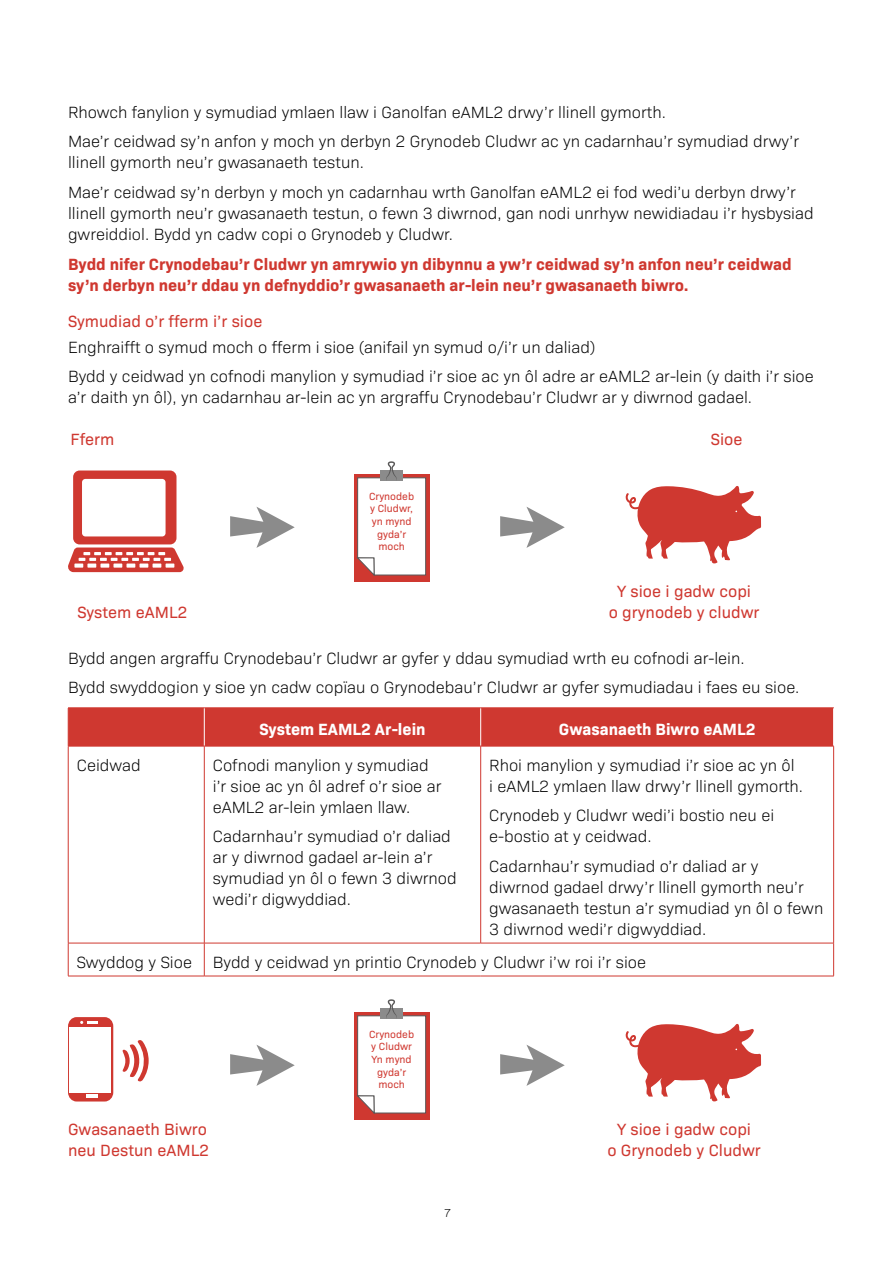
<style>
.page{position:relative;width:893px;height:1263px;background:#fff}
.page>*{position:absolute;margin:0;border:0;box-sizing:border-box;transform-origin:0 0}
.Body_Text{font:300 16.5px/21px "Bio Sans";color:#000}
.Body_Text-2{font:700 16.5px/21px "Bio Sans";color:#cf3830}
.Body_Text_Centred{font:16.5px/21px "Bio Sans";color:#cf3830;text-align:center}
.Table_Heading_Centre{font:700 16.5px "Bio Sans";color:#fff}
.Body_Text-3{font:16.5px/21px "Bio Sans";color:#cf3830}
.H3_Sub_Heading{font:16.5px "Bio Sans";color:#cf3830}
.t1{font:300 11.7px "Bio Sans";color:#000}
.icon_text{font:10.5px/12.6px "Bio Sans";color:#cf3830;text-align:center}
</style>
<div class="page">
<div style="left:69px;top:708px;width:764px;height:38px;background:#cf3830"></div>
<hr style="left:204px;top:708px;width:1px;height:38px;background:#fff">
<hr style="left:480px;top:708px;width:1px;height:38px;background:#fff">
<hr style="left:68px;top:708px;width:1px;height:38px;background:#cf3830">
<hr style="left:68px;top:707px;width:136px;height:1px;background:#cf3830">
<hr style="left:68px;top:746px;width:136px;height:1px;background:#cf3830">
<hr style="left:204px;top:707px;width:277px;height:1px;background:#cf3830">
<hr style="left:481px;top:707px;width:353px;height:1px;background:#cf3830">
<hr style="left:204px;top:746px;width:277px;height:1px;background:#cf3830">
<hr style="left:481px;top:746px;width:353px;height:1px;background:#cf3830">
<hr style="left:68px;top:746px;width:1px;height:197px;background:#cf3830">
<hr style="left:68px;top:943px;width:1px;height:33px;background:#cf3830">
<hr style="left:204px;top:746px;width:1px;height:197px;background:#cf3830">
<hr style="left:480px;top:746px;width:1px;height:197px;background:#cf3830">
<hr style="left:833px;top:746px;width:1px;height:197px;background:#cf3830">
<hr style="left:204px;top:943px;width:1px;height:33px;background:#cf3830">
<hr style="left:833px;top:943px;width:1px;height:33px;background:#cf3830">
<hr style="left:68px;top:943px;width:136px;height:1px;background:#cf3830">
<hr style="left:204px;top:943px;width:277px;height:1px;background:#cf3830">
<hr style="left:481px;top:943px;width:353px;height:1px;background:#cf3830">
<hr style="left:68px;top:976px;width:136px;height:1px;background:#cf3830">
<hr style="left:204px;top:976px;width:277px;height:1px;background:#cf3830">
<hr style="left:481px;top:976px;width:353px;height:1px;background:#cf3830">
<svg style="left:230px;top:507px;width:65px;height:41px"></svg>
<div style="left:354px;top:474px;width:76px;height:107px;background:#cf3830"></div>
<svg style="left:356px;top:461px;width:70px;height:115px"></svg>
<svg style="left:500px;top:507px;width:65px;height:41px"></svg>
<svg style="left:68px;top:470px;width:116px;height:102px"></svg>
<svg style="left:625px;top:486px;width:136px;height:78px"></svg>
<svg style="left:230px;top:1045px;width:65px;height:41px"></svg>
<div style="left:354px;top:1012px;width:76px;height:107px;background:#cf3830"></div>
<svg style="left:356px;top:999px;width:70px;height:115px"></svg>
<svg style="left:500px;top:1045px;width:65px;height:41px"></svg>
<svg style="left:625px;top:1024px;width:136px;height:78px"></svg>
<svg style="left:68px;top:1017px;width:45px;height:84px"></svg>
<svg style="left:122px;top:1040px;width:27px;height:41px"></svg>
<div style="left:70px;top:1027px;width:41px;height:65px;background:#fff"></div>
<svg style="left:86px;top:1094px;width:12px;height:3px"></svg>
<svg style="left:80px;top:1021px;width:18px;height:3px"></svg>
<p class="Body_Text" style="left:68px;top:101px;width:599px">Rhowch fanylion y symudiad ymlaen llaw i Ganolfan eAML2 drwy’r llinell gymorth.</p>
<p class="Body_Text" style="left:68px;top:130px;width:733px">Mae’r ceidwad sy’n anfon y moch yn derbyn 2 Grynodeb Cludwr ac yn cadarnhau’r symudiad drwy’r llinell gymorth neu’r gwasanaeth testun.</p>
<p class="Body_Text" style="left:68px;top:181px;width:747px">Mae’r ceidwad sy’n derbyn y moch yn cadarnhau wrth Ganolfan eAML2 ei fod wedi’u derbyn drwy’r llinell gymorth neu’r gwasanaeth testun, o fewn 3 diwrnod, gan nodi unrhyw newidiadau i’r hysbysiad gwreiddiol. Bydd yn cadw copi o Grynodeb y Cludwr.</p>
<p class="Body_Text-2" style="left:68px;top:252px;width:725px">Bydd nifer Crynodebau’r Cludwr yn amrywio yn dibynnu a yw’r ceidwad sy’n anfon neu’r ceidwad sy’n derbyn neu’r ddau yn defnyddio’r gwasanaeth ar-lein neu’r gwasanaeth biwro.</p>
<h3 class="H3_Sub_Heading" style="left:68px;top:309px;width:196px">Symudiad o’r fferm i’r sioe</h3>
<p class="Body_Text" style="left:68px;top:335px;width:529px">Enghraifft o symud moch o fferm i sioe (anifail yn symud o/i’r un daliad)</p>
<p class="Body_Text" style="left:68px;top:365px;width:747px">Bydd y ceidwad yn cofnodi manylion y symudiad i’r sioe ac yn ôl adre ar eAML2 ar-lein (y daith i’r sioe a’r daith yn ôl), yn cadarnhau ar-lein ac yn argraffu Crynodebau’r Cludwr ar y diwrnod gadael.</p>
<p class="Body_Text-3" style="left:70px;top:428px;width:45px">Fferm</p>
<p class="Body_Text-3" style="left:711px;top:428px;width:33px">Sioe</p>
<p class="Body_Text_Centred" style="left:77px;top:601px;width:111px">System eAML2</p>
<p class="icon_text" style="left:369px;top:489px;width:47px">Crynodeb y Cludwr, yn mynd gyda’r moch</p>
<p class="Body_Text_Centred" style="left:609px;top:580px;width:152px">Y sioe i gadw copi<br>o grynodeb y cludwr</p>
<p class="Body_Text" style="left:68px;top:646px;width:678px">Bydd angen argraffu Crynodebau’r Cludwr ar gyfer y ddau symudiad wrth eu cofnodi ar-lein.</p>
<p class="Body_Text" style="left:68px;top:676px;width:733px">Bydd swyddogion y sioe yn cadw copïau o Grynodebau’r Cludwr ar gyfer symudiadau i faes eu sioe.</p>
<p class="Table_Heading_Centre" style="left:259px;top:716px;width:168px">System EAML2 Ar-lein</p>
<p class="Table_Heading_Centre" style="left:559px;top:716px;width:198px">Gwasanaeth Biwro eAML2</p>
<p class="Body_Text" style="left:77px;top:753px;width:65px">Ceidwad</p>
<p class="Body_Text" style="left:213px;top:753px;width:230px">Cofnodi manylion y symudiad i’r sioe ac yn ôl adref o’r sioe ar eAML2 ar-lein ymlaen llaw.</p>
<p class="Body_Text" style="left:213px;top:825px;width:245px">Cadarnhau’r symudiad o’r daliad ar y diwrnod gadael ar-lein a’r symudiad yn ôl o fewn 3 diwrnod wedi’r digwyddiad.</p>
<p class="Body_Text" style="left:489px;top:753px;width:315px">Rhoi manylion y symudiad i’r sioe ac yn ôl<br>i eAML2 ymlaen llaw drwy’r llinell gymorth.</p>
<p class="Body_Text" style="left:489px;top:804px;width:287px">Crynodeb y Cludwr wedi’i bostio neu ei e-bostio at y ceidwad.</p>
<p class="Body_Text" style="left:489px;top:854px;width:336px">Cadarnhau’r symudiad o’r daliad ar y<br>diwrnod gadael drwy’r llinell gymorth neu’r gwasanaeth testun a’r symudiad yn ôl o fewn 3 diwrnod wedi’r digwyddiad.</p>
<p class="Body_Text" style="left:77px;top:950px;width:117px">Swyddog y Sioe</p>
<p class="Body_Text" style="left:213px;top:950px;width:435px">Bydd y ceidwad yn printio Crynodeb y Cludwr i’w roi i’r sioe</p>
<p class="Body_Text-3" style="left:68px;top:1118px;width:143px">Gwasanaeth Biwro neu Destun eAML2</p>
<p class="icon_text" style="left:369px;top:1027px;width:47px">Crynodeb y Cludwr<br>Yn mynd gyda’r moch</p>
<p class="t1" style="left:444px;top:1204px;width:9px">7</p>
<p class="Body_Text_Centred" style="left:607px;top:1118px;width:155px">Y sioe i gadw copi<br>o Grynodeb y Cludwr</p>
</div>
